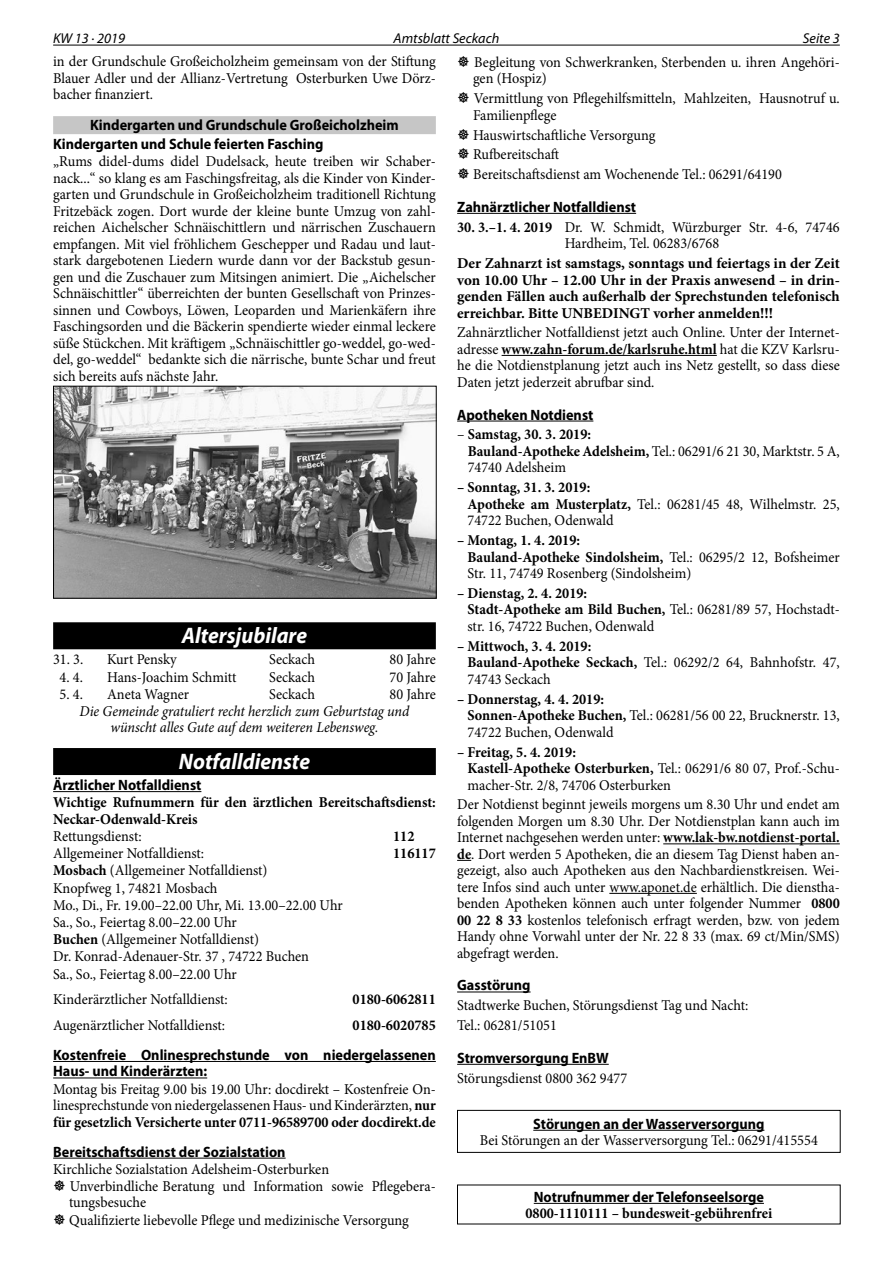
<style>
.page{position:relative;width:893px;height:1263px;background:#fff}
.page>*{position:absolute;margin:0;border:0;box-sizing:border-box;transform-origin:0 0}
.t1{font:italic 700 22.5px "Myriad Pro";color:#fff;scale:.95 1}
.t2{font:15px/16.5px "Minion Pro";color:#000;scale:.95 1}
.t3{font:700 15px/19.4px "Myriad Pro";color:#000;scale:.95 1}
.t4{font:700 15px/16.5px "Minion Pro";color:#000;scale:.95 1}
.t5{font:700 15px/16.5px "Minion Pro";color:#000;text-align:justify}
.t6{font:italic 15px/16.5px "Minion Pro";letter-spacing:-.005em;color:#000;text-align:center;scale:.95 1}
.t7{font:italic 14.25px "Myriad Pro";color:#000}
.s1{font-weight:700}
.s2{font-weight:400}
.s3{color:#fff}
</style>
<div class="page">
<hr style="left:53px;top:45px;width:787px;height:1px;background:#000">
<div style="left:53px;top:116px;width:383px;height:18px;background:#c6c6c6"></div>
<div style="left:53px;top:622px;width:383px;height:27px;background:#000"></div>
<div style="left:53px;top:748px;width:383px;height:27px;background:#000"></div>
<hr style="left:53px;top:791px;width:148px;height:1px;background:#000">
<hr style="left:53px;top:1061px;width:383px;height:1px;background:#000">
<hr style="left:53px;top:1077px;width:154px;height:1px;background:#000">
<hr style="left:53px;top:1158px;width:233px;height:1px;background:#000">
<img style="left:55px;top:388px;width:380px;height:209px">
<div style="left:53px;top:386px;width:384px;height:213px;border:1px solid #000"></div>
<hr style="left:457px;top:213px;width:179px;height:1px;background:#000">
<hr style="left:502px;top:355px;width:215px;height:1px;background:#000">
<hr style="left:457px;top:421px;width:136px;height:1px;background:#000">
<hr style="left:663px;top:843px;width:177px;height:1px;background:#000">
<svg style="left:457px;top:860px;width:14px;height:1px"></svg>
<hr style="left:609px;top:893px;width:88px;height:1px;background:#000">
<hr style="left:457px;top:991px;width:74px;height:1px;background:#000">
<hr style="left:457px;top:1064px;width:152px;height:1px;background:#000">
<hr style="left:533px;top:1130px;width:231px;height:1px;background:#000">
<div style="left:457px;top:1110px;width:384px;height:43px;border:1px solid #000"></div>
<hr style="left:534px;top:1203px;width:230px;height:1px;background:#000">
<p class="t7" style="left:53px;top:29px;width:74px">KW 13 · 2019</p>
<p class="t7" style="left:394px;top:29px;width:107px">Amtsblatt Seckach</p>
<p class="t7" style="left:803px;top:29px;width:38px">Seite 3</p>
<p class="t2" style="left:53px;top:53px;width:404px;text-align:justify">in der Grundschule Großeicholzheim gemeinsam von der Stiftung Blauer Adler und der Allianz-Vertretung Osterburken Uwe Dörz&shy;bacher finanziert.</p>
<p class="t3" style="left:53px;top:115px;width:365px;text-indent:37px">Kindergarten und Grundschule Großeicholzheim<br>Kindergarten und Schule feierten Fasching</p>
<p class="t2" style="left:53px;top:153px;width:404px;text-align:justify">„Rums didel-dums didel Dudelsack, heute treiben wir Schaber&shy;nack...“ so klang es am Faschingsfreitag, als die Kinder von Kinder&shy;garten und Grundschule in Großeicholzheim traditionell Richtung Fritzebäck zogen. Dort wurde der kleine bunte Umzug von zahl&shy;reichen Aichelscher Schnäischittlern und närrischen Zuschauern empfangen. Mit viel fröhlichem Geschepper und Radau und laut&shy;stark dargebotenen Liedern wurde dann vor der Backstub gesun&shy;gen und die Zuschauer zum Mitsingen animiert. Die „Aichelscher Schnäischittler“ überreichten der bunten Gesellschaft von Prinzes&shy;sinnen und Cowboys, Löwen, Leoparden und Marienkäfern ihre Faschingsorden und die Bäckerin spendierte wieder einmal leckere süße Stückchen. Mit kräftigem „Schnäischittler go-weddel, go-wed&shy;del, go-weddel“ bedankte sich die närrische, bunte Schar und freut sich bereits aufs nächste Jahr.</p>
<p class="t2" style="left:473px;top:54px;width:388px">Begleitung von Schwerkranken, Sterbenden u. ihren Angehöri&shy;gen (Hospiz)</p>
<p class="t2" style="left:473px;top:90px;width:388px">Vermittlung von Pflegehilfsmitteln, Mahlzeiten, Hausnotruf u.<br>Familienpflege</p>
<p class="t2" style="left:473px;top:125px;width:327px;line-height:19.8px">Hauswirtschaftliche Versorgung<br>Rufbereitschaft<br>Bereitschaftsdienst am Wochenende Tel.: 06291/64190</p>
<p class="t3" style="left:457px;top:197px;width:190px">Zahnärztlicher Notfalldienst</p>
<p class="t2" style="left:565px;top:219px;width:291px;text-indent:-108px"><span class="s1">30. 3.–1. 4. 2019</span> Dr. W. Schmidt, Würzburger Str. 4-6, 74746<br>Hardheim, Tel. 06283/6768</p>
<p class="t5" style="left:457px;top:255px;width:384px">Der Zahnarzt ist samstags, sonntags und feiertags in der Zeit von 10.00 Uhr – 12.00 Uhr in der Praxis anwesend – in drin&shy;genden Fällen auch außerhalb der Sprechstunden telefonisch erreichbar. Bitte UNBEDINGT vorher anmelden!!!</p>
<p class="t2" style="left:457px;top:324px;width:404px;text-align:justify">Zahnärztlicher Notfalldienst jetzt auch Online. Unter der Internet&shy;adresse <span class="s1">www.zahn-forum.de/karlsruhe.html</span> hat die KZV Karlsru&shy;he die Notdienstplanung jetzt auch ins Netz gestellt, so dass diese Daten jetzt jederzeit abrufbar sind.</p>
<p class="t3" style="left:457px;top:404px;width:145px">Apotheken Notdienst</p>
<p class="t2" style="left:468px;top:426px;width:393px;text-indent:-11px">– <span class="s1">Samstag, 30. 3. 2019:<br>Bauland-Apotheke Adelsheim,</span> Tel.: 06291/6 21 30, Marktstr. 5 A,<br>74740 Adelsheim</p>
<p class="t2" style="left:467px;top:479px;width:393px;text-indent:-10px"><span class="s1">– Sonntag, 31. 3. 2019:<br>Apotheke am Musterplatz,</span> Tel.: 06281/45 48, Wilhelmstr. 25,<br>74722 Buchen, Odenwald</p>
<p class="t2" style="left:467px;top:532px;width:393px;text-indent:-10px"><span class="s1">– Montag, 1. 4. 2019:<br>Bauland-Apotheke Sindolsheim,</span> Tel.: 06295/2 12, Bofsheimer<br>Str. 11, 74749 Rosenberg (Sindolsheim)</p>
<p class="t2" style="left:467px;top:585px;width:393px;text-indent:-10px"><span class="s1">– Dienstag, 2. 4. 2019:<br>Stadt-Apotheke am Bild Buchen,</span> Tel.: 06281/89 57, Hochstadt&shy;str. 16, 74722 Buchen, Odenwald</p>
<p class="t4" style="left:467px;top:637px;width:393px;text-indent:-10px">– Mittwoch, 3. 4. 2019:<br>Bauland-Apotheke Seckach, <span class="s2">Tel.: 06292/2 64, Bahnhofstr. 47,<br>74743 Seckach</span></p>
<p class="t2" style="left:467px;top:691px;width:393px;text-indent:-10px"><span class="s1">– Donnerstag, 4. 4. 2019:<br>Sonnen-Apotheke Buchen,</span> Tel.: 06281/56 00 22, Brucknerstr. 13,<br>74722 Buchen, Odenwald</p>
<p class="t2" style="left:467px;top:743px;width:393px;text-indent:-10px"><span class="s1">– Freitag, 5. 4. 2019:<br>Kastell-Apotheke Osterburken,</span> Tel.: 06291/6 80 07, Prof.-Schu&shy;macher-Str. 2/8, 74706 Osterburken</p>
<p class="t2" style="left:457px;top:796px;width:404px;text-align:justify">Der Notdienst beginnt jeweils morgens um 8.30 Uhr und endet am folgenden Morgen um 8.30 Uhr. Der Notdienstplan kann auch im Internet nachgesehen werden unter: <span class="s1">www.lak-bw.notdienst-portal. de</span>. Dort werden 5 Apotheken, die an diesem Tag Dienst haben an&shy;gezeigt, also auch Apotheken aus den Nachbardienstkreisen. Wei&shy;tere Infos sind auch unter www.aponet.de erhältlich. Die dienstha&shy;benden Apotheken können auch unter folgender Nummer <span class="s1">0800<br>00 22 8 33</span> kostenlos telefonisch erfragt werden, bzw. von jedem Handy ohne Vorwahl unter der Nr. 22 8 33 (max. 69 ct/Min/SMS) abgefragt werden.</p>
<p class="t3" style="left:457px;top:975px;width:79px">Gasstörung</p>
<p class="t2" style="left:457px;top:996px;width:308px;line-height:19.8px">Stadtwerke Buchen, Störungsdienst Tag und Nacht:<br>Tel.: 06281/51051</p>
<p class="t3" style="left:457px;top:1047px;width:161px">Stromversorgung EnBW</p>
<p class="t2" style="left:457px;top:1070px;width:181px">Störungsdienst 0800 362 9477</p>
<p class="t3" style="left:533px;top:1113px;width:245px">Störungen an der Wasserversorgung</p>
<p class="t2" style="left:480px;top:1132px;width:357px">Bei Störungen an der Wasserversorgung Tel.: 06291/415554</p>
<h1 class="t1" style="left:182px;top:621px;width:134px">Altersjubilare</h1>
<p class="t2" style="left:53px;top:651px;width:33px">31. 3.</p>
<p class="t2" style="left:107px;top:651px;width:75px">Kurt Pensky</p>
<p class="t2" style="left:269px;top:651px;width:50px">Seckach</p>
<p class="t2" style="left:390px;top:651px;width:50px">80 Jahre</p>
<p class="t2" style="left:60px;top:669px;width:26px">4. 4.</p>
<p class="t2" style="left:107px;top:669px;width:138px">Hans-Joachim Schmitt</p>
<p class="t2" style="left:269px;top:669px;width:50px">Seckach</p>
<p class="t2" style="left:390px;top:669px;width:50px">70 Jahre</p>
<p class="t2" style="left:60px;top:686px;width:26px">5. 4.</p>
<p class="t2" style="left:107px;top:686px;width:88px">Aneta Wagner</p>
<p class="t2" style="left:269px;top:686px;width:50px">Seckach</p>
<p class="t2" style="left:389px;top:686px;width:50px">80 Jahre</p>
<p class="t6" style="left:80px;top:703px;width:348px">Die Gemeinde gratuliert recht herzlich zum Geburtstag und wünscht alles Gute auf dem weiteren Lebensweg.</p>
<h1 class="t1" style="left:179px;top:747px;width:140px">Notfalldienste</h1>
<p class="t3" style="left:53px;top:775px;width:158px">Ärztlicher Notfalldienst</p>
<p class="t4" style="left:53px;top:794px;width:404px">Wichtige Rufnummern für den ärztlichen Bereitschaftsdienst:<br>Neckar-Odenwald-Kreis</p>
<p class="t2" style="left:53px;top:828px;width:95px">Rettungsdienst:</p>
<p class="t4" style="left:393px;top:828px;width:46px">112<span class="s3">112</span></p>
<p class="t2" style="left:53px;top:845px;width:160px">Allgemeiner Notfalldienst:</p>
<p class="t4" style="left:393px;top:845px;width:46px">116117</p>
<p class="t2" style="left:53px;top:862px;width:307px;line-height:17.2px"><span class="s1">Mosbach</span> (Allgemeiner Notfalldienst)<br>Knopfweg 1, 74821 Mosbach<br>Mo., Di., Fr. 19.00–22.00 Uhr, Mi. 13.00–22.00 Uhr Sa., So., Feiertag 8.00–22.00 Uhr<br><span class="s1">Buchen</span> (Allgemeiner Notfalldienst)<br>Dr. Konrad-Adenauer-Str. 37 , 74722 Buchen<br>Sa., So., Feiertag 8.00–22.00 Uhr</p>
<p class="t2" style="left:53px;top:991px;width:185px">Kinderärztlicher Notfalldienst:</p>
<p class="t4" style="left:353px;top:991px;width:89px">0180-6062811</p>
<p class="t2" style="left:53px;top:1017px;width:182px">Augenärztlicher Notfalldienst:</p>
<p class="t4" style="left:353px;top:1017px;width:89px">0180-6020785</p>
<p class="t3" style="left:53px;top:1046px;width:404px;line-height:16.5px">Kostenfreie Onlinesprechstunde von niedergelassenen<br>Haus- und Kinderärzten:</p>
<p class="t2" style="left:53px;top:1080px;width:404px;text-align:justify">Montag bis Freitag 9.00 bis 19.00 Uhr: docdirekt – Kostenfreie On&shy;linesprechstunde von niedergelassenen Haus- und Kinderärzten, <span class="s1">nur für gesetzlich Versicherte unter 0711-96589700 oder docdirekt.de</span></p>
<p class="t3" style="left:53px;top:1141px;width:246px">Bereitschaftsdienst der Sozialstation</p>
<p class="t2" style="left:69px;top:1160px;width:388px;line-height:17px;text-indent:-16px">Kirchliche Sozialstation Adelsheim-Osterburken<br>Unverbindliche Beratung und Information sowie Pflegebera&shy;tungsbesuche<br>Qualifizierte liebevolle Pflege und medizinische Versorgung</p>
<p class="t3" style="left:534px;top:1187px;width:244px">Notrufnummer der Telefonseelsorge</p>
<p class="t4" style="left:525px;top:1205px;width:261px">0800-1110111 – bundesweit-gebührenfrei</p>
</div>
